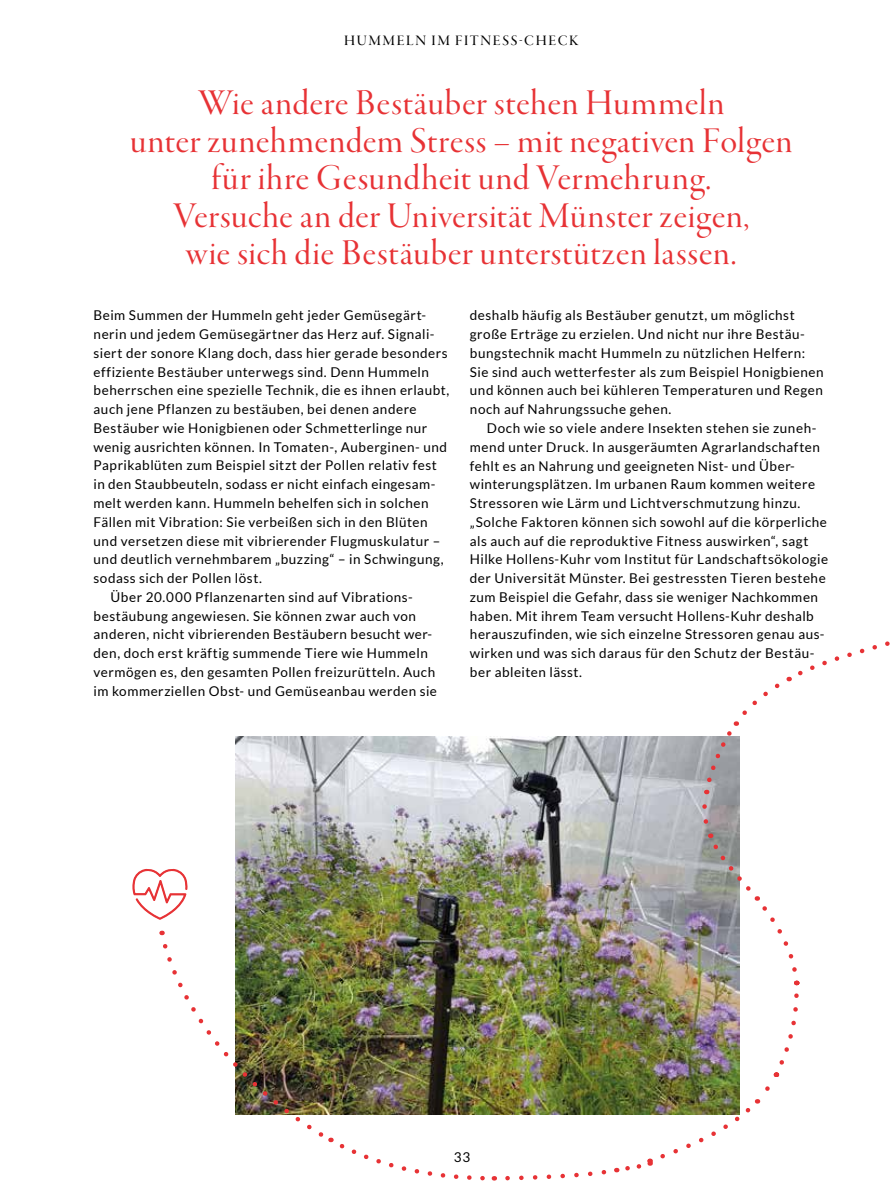
<style>
.page{position:relative;width:893px;height:1191px;background:#fff}
.page>*{position:absolute;margin:0;border:0;box-sizing:border-box;transform-origin:0 0}
.t1{font:37.5px/37.5px "Garamond Premr Pro Disp";letter-spacing:.015em;color:#e73235;text-align:center}
.t2{font:15px "Garamond Premr Pro Med Disp";letter-spacing:.115em;color:#000}
.t3{font:13.5px/18.8px "Lato";letter-spacing:.04em;color:#000}
</style>
<div class="page">
<svg style="left:133px;top:868px;width:54px;height:52px"></svg>
<img style="left:236px;top:736px;width:504px;height:378px">
<img style="left:160px;top:930px;width:335px;height:251px">
<img style="left:503px;top:980px;width:297px;height:201px">
<svg style="left:707px;top:833px;width:90px;height:141px"></svg>
<svg style="left:701px;top:641px;width:189px;height:186px"></svg>
<p class="t2" style="left:344px;top:32px;width:236px">HUMMELN IM FITNESS-CHECK</p>
<h1 class="t1" style="left:130px;top:85px;width:664px">Wie andere Bestäuber stehen Hummeln<br>unter zunehmendem Stress – mit negativen Folgen für ihre Gesundheit und Vermehrung.<br>Versuche an der Universität Münster zeigen,<br>wie sich die Bestäuber unterstützen lassen.</h1>
<p class="t3" style="left:94px;top:306px;width:334px">Beim Summen der Hummeln geht jeder Gemüsegärt-</p>
<p class="t3" style="left:94px;top:325px;width:342px">nerin und jedem Gemüsegärtner das Herz auf. Signali-</p>
<p class="t3" style="left:94px;top:343px;width:356px">siert der sonore Klang doch, dass hier gerade besonders</p>
<p class="t3" style="left:94px;top:362px;width:337px">effiziente Bestäuber unterwegs sind. Denn Hummeln</p>
<p class="t3" style="left:94px;top:381px;width:357px">beherrschen eine spezielle Technik, die es ihnen erlaubt,</p>
<p class="t3" style="left:94px;top:400px;width:325px">auch jene Pflanzen zu bestäuben, bei denen andere</p>
<p class="t3" style="left:94px;top:418px;width:335px">Bestäuber wie Honigbienen oder Schmetterlinge nur</p>
<p class="t3" style="left:94px;top:437px;width:355px">wenig ausrichten können. In Tomaten-, Auberginen- und</p>
<p class="t3" style="left:94px;top:456px;width:345px">Paprikablüten zum Beispiel sitzt der Pollen relativ fest</p>
<p class="t3" style="left:94px;top:475px;width:343px">in den Staubbeuteln, sodass er nicht einfach eingesam-</p>
<p class="t3" style="left:94px;top:493px;width:337px">melt werden kann. Hummeln behelfen sich in solchen</p>
<p class="t3" style="left:94px;top:512px;width:336px">Fällen mit Vibration: Sie verbeißen sich in den Blüten</p>
<p class="t3" style="left:94px;top:531px;width:348px">und versetzen diese mit vibrierender Flugmuskulatur –</p>
<p class="t3" style="left:94px;top:550px;width:352px">und deutlich vernehmbarem „buzzing“ – in Schwingung,</p>
<p class="t3" style="left:94px;top:568px;width:170px">sodass sich der Pollen löst.</p>
<p class="t3" style="left:111px;top:587px;width:304px">Über 20.000 Pflanzenarten sind auf Vibrations-</p>
<p class="t3" style="left:94px;top:606px;width:324px">bestäubung angewiesen. Sie können zwar auch von</p>
<p class="t3" style="left:94px;top:625px;width:340px">anderen, nicht vibrierenden Bestäubern besucht wer-</p>
<p class="t3" style="left:94px;top:643px;width:336px">den, doch erst kräftig summende Tiere wie Hummeln</p>
<p class="t3" style="left:94px;top:662px;width:343px">vermögen es, den gesamten Pollen freizurütteln. Auch</p>
<p class="t3" style="left:94px;top:681px;width:345px">im kommerziellen Obst- und Gemüseanbau werden sie</p>
<p class="t3" style="left:470px;top:306px;width:355px">deshalb häufig als Bestäuber genutzt, um möglichst große Erträge zu erzielen. Und nicht nur ihre Bestäu&shy;bungstechnik macht Hummeln zu nützlichen Helfern:<br>Sie sind auch wetterfester als zum Beispiel Honigbienen und können auch bei kühleren Temperaturen und Regen noch auf Nahrungssuche gehen.</p>
<p class="t3" style="left:470px;top:418px;width:360px;text-indent:17px">Doch wie so viele andere Insekten stehen sie zuneh&shy;mend unter Druck. In ausgeräumten Agrarlandschaften fehlt es an Nahrung und geeigneten Nist- und Über&shy;winterungsplätzen. Im urbanen Raum kommen weitere Stressoren wie Lärm und Lichtverschmutzung hinzu. „Solche Faktoren können sich sowohl auf die körperliche als auch auf die reproduktive Fitness auswirken“, sagt Hilke Hollens-Kuhr vom Institut für Landschaftsökologie der Universität Münster. Bei gestressten Tieren bestehe zum Beispiel die Gefahr, dass sie weniger Nachkommen haben. Mit ihrem Team versucht Hollens-Kuhr deshalb herauszufinden, wie sich einzelne Stressoren genau aus&shy;wirken und was sich daraus für den Schutz der Bestäu&shy;ber ableiten lässt.</p>
<p class="t3" style="left:454px;top:1147px;width:18px">33</p>
</div>
